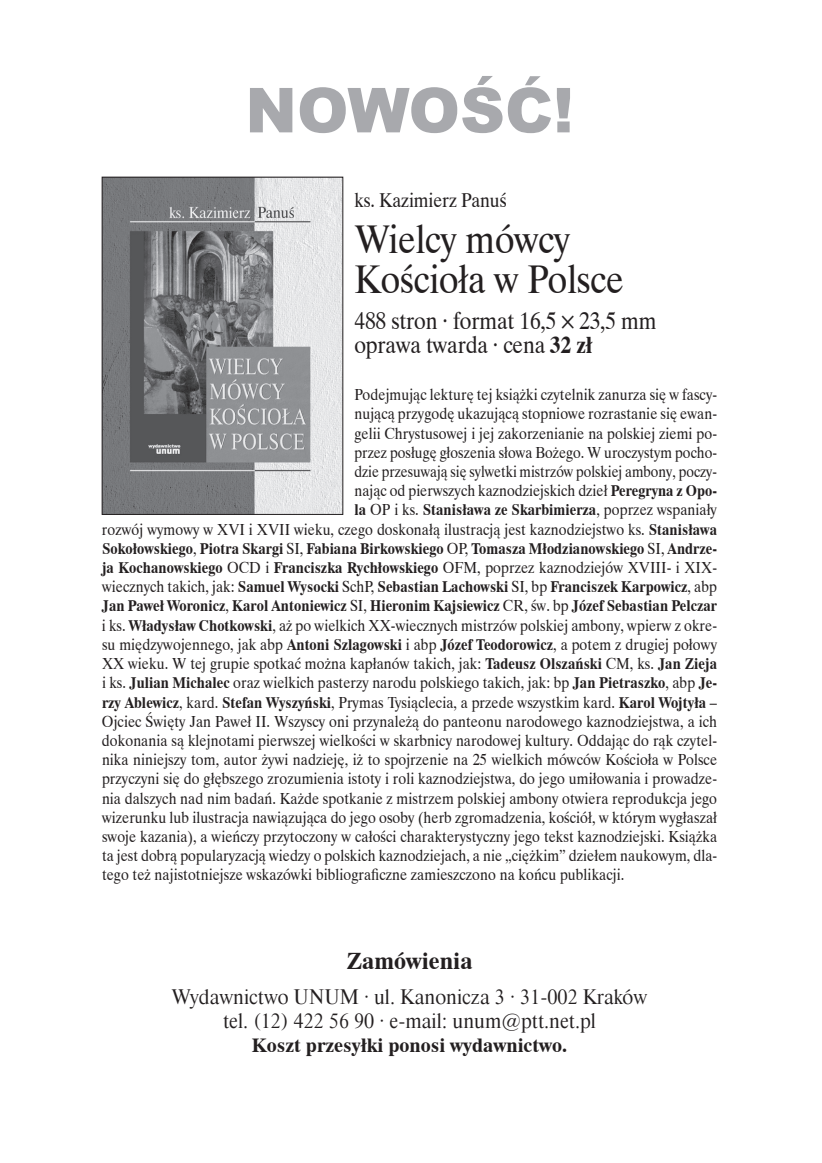
<style>
.page{position:relative;width:822px;height:1163px;background:#fff}
.page>*{position:absolute;margin:0;border:0;box-sizing:border-box;transform-origin:0 0}
.t1{font:900 62px "Arial";color:#a8a9ad}
.t2{font:40px/40px "Dutch 801 BT";letter-spacing:-.005em;color:#231f20;scale:.9 1}
.t3{font:24px/24px "Dutch 801 BT";letter-spacing:-.01em;color:#231f20;scale:.9 1}
.t4{font:700 24px "Dutch 801 BT";color:#231f20}
.t5{font:20px/24px "Dutch 801 Rm Hd PL Roman A";color:#231f20;text-align:center}
.t6{font:700 20px "Dutch 801 BT";color:#231f20}
.t7{font:20px "Dutch 801 BT";letter-spacing:-.005em;color:#231f20;scale:.9 1}
.t8{font:16px "Dutch 801 BT";letter-spacing:.005em;color:#231f20;scale:.9 1}
.t9{font:700 16px "Dutch 801 BT";letter-spacing:.005em;color:#231f20;scale:.9 1}
.t10{font:16px "Dutch 801 BT";letter-spacing:.005em;color:#231f20;scale:.87 1}
.t11{font:16px "Dutch 801 BT";letter-spacing:.005em;color:#231f20;scale:.89 1}
.s1{font-weight:700}
.s2{font-weight:400}
</style>
<div class="page">
<img style="left:104px;top:179px;width:237px;height:333px">
<div style="left:102px;top:177px;width:241px;height:337px;border:1px solid #231f20"></div>
<h1 class="t1" style="left:245px;top:65px;width:330px">NOWOŚĆ!</h1>
<p class="t7" style="left:354px;top:186px;width:171px">ks. Kazimierz Panuś</p>
<h2 class="t2" style="left:354px;top:217px;width:301px">Wielcy mówcy<br>Kościoła w Polsce</h2>
<h3 class="t3" style="left:354px;top:307px;width:337px">488 stron · format 16,5×23,5 mm oprawa twarda · cena <span class="s1">32 zł</span></h3>
<p class="t8" style="left:354px;top:383px;width:404px">Podejmując lekturę tej książki czytelnik zanurza się w fascy-</p>
<p class="t8" style="left:354px;top:402px;width:404px">nującą przygodę ukazującą stopniowe rozrastanie się ewan-</p>
<p class="t8" style="left:354px;top:421px;width:404px">gelii Chrystusowej i jej zakorzenianie na polskiej ziemi po-</p>
<p class="t11" style="left:354px;top:441px;width:409px">przez posługę głoszenia słowa Bożego. W uroczystym pocho-</p>
<p class="t10" style="left:354px;top:460px;width:418px">dzie przesuwają się sylwetki mistrzów polskiej ambony, poczy-</p>
<p class="t8" style="left:354px;top:479px;width:404px">nając od pierwszych kaznodziejskich dzieł <span class="s1">Peregryna z Opo-</span></p>
<p class="t9" style="left:354px;top:498px;width:404px">la <span class="s2">OP i ks.</span> Stanisława ze Skarbimierza<span class="s2">, poprzez wspaniały</span></p>
<p class="t8" style="left:102px;top:517px;width:685px">rozwój wymowy w XVI i XVII wieku, czego doskonałą ilustracją jest kaznodziejstwo ks. <span class="s1">Stanisława</span></p>
<p class="t9" style="left:102px;top:537px;width:685px">Sokołowskiego<span class="s2">,</span> Piotra Skargi <span class="s2">SI,</span> Fabiana Birkowskiego <span class="s2">OP,</span> Tomasza Młodzianowskiego <span class="s2">SI,</span> Andrze-</p>
<p class="t9" style="left:102px;top:556px;width:685px">ja Kochanowskiego <span class="s2">OCD i</span> Franciszka Rychłowskiego <span class="s2">OFM, poprzez kaznodziejów XVIII- i XIX-</span></p>
<p class="t9" style="left:102px;top:575px;width:685px"><span class="s2">wiecznych takich, jak:</span> Samuel Wysocki <span class="s2">SchP,</span> Sebastian Lachowski <span class="s2">SI, bp</span> Franciszek Karpowicz<span class="s2">, abp</span></p>
<p class="t9" style="left:102px;top:594px;width:685px">Jan Paweł Woronicz<span class="s2">,</span> Karol Antoniewicz <span class="s2">SI,</span> Hieronim Kajsiewicz <span class="s2">CR, św. bp</span> Józef Sebastian Pelczar</p>
<p class="t8" style="left:102px;top:613px;width:685px">i ks. <span class="s1">Władysław Chotkowski</span>, aż po wielkich XX-wiecznych mistrzów polskiej ambony, wpierw z okre-</p>
<p class="t8" style="left:102px;top:633px;width:685px">su międzywojennego, jak abp <span class="s1">Antoni Szlagowski</span> i abp <span class="s1">Józef Teodorowicz</span>, a potem z drugiej połowy</p>
<p class="t8" style="left:102px;top:652px;width:685px">XX wieku. W tej grupie spotkać można kapłanów takich, jak: <span class="s1">Tadeusz Olszański</span> CM, ks. <span class="s1">Jan Zieja</span></p>
<p class="t8" style="left:102px;top:671px;width:685px">i ks. <span class="s1">Julian Michalec</span> oraz wielkich pasterzy narodu polskiego takich, jak: bp <span class="s1">Jan Pietraszko</span>, abp <span class="s1">Je-</span></p>
<p class="t8" style="left:102px;top:690px;width:685px"><span class="s1">rzy Ablewicz</span>, kard. <span class="s1">Stefan Wyszyński</span>, Prymas Tysiąclecia, a przede wszystkim kard. <span class="s1">Karol Wojtyła</span> –</p>
<p class="t8" style="left:102px;top:709px;width:685px">Ojciec Święty Jan Paweł II. Wszyscy oni przynależą do panteonu narodowego kaznodziejstwa, a ich</p>
<p class="t8" style="left:102px;top:729px;width:685px">dokonania są klejnotami pierwszej wielkości w skarbnicy narodowej kultury. Oddając do rąk czytel-</p>
<p class="t8" style="left:102px;top:748px;width:685px">nika niniejszy tom, autor żywi nadzieję, iż to spojrzenie na 25 wielkich mówców Kościoła w Polsce</p>
<p class="t8" style="left:102px;top:767px;width:685px">przyczyni się do głębszego zrozumienia istoty i roli kaznodziejstwa, do jego umiłowania i prowadze-</p>
<p class="t8" style="left:102px;top:786px;width:685px">nia dalszych nad nim badań. Każde spotkanie z mistrzem polskiej ambony otwiera reprodukcja jego</p>
<p class="t8" style="left:102px;top:805px;width:685px">wizerunku lub ilustracja nawiązująca do jego osoby (herb zgromadzenia, kościół, w którym wygłaszał</p>
<p class="t8" style="left:102px;top:825px;width:685px">swoje kazania), a wieńczy przytoczony w całości charakterystyczny jego tekst kaznodziejski. Książka</p>
<p class="t8" style="left:102px;top:844px;width:685px">ta jest dobrą popularyzacją wiedzy o polskich kaznodziejach, a nie „ciężkim” dziełem naukowym, dla-</p>
<p class="t8" style="left:102px;top:863px;width:582px">tego też najistotniejsze wskazówki bibliograficzne zamieszczono na końcu publikacji.</p>
<h3 class="t4" style="left:346px;top:943px;width:128px">Zamówienia</h3>
<p class="t5" style="left:172px;top:985px;width:476px">Wydawnictwo UNUM · ul. Kanonicza 3 · 31-002 Kraków tel. (12) 422 56 90 · e-mail: unum@ptt.net.pl</p>
<p class="t6" style="left:252px;top:1031px;width:317px">Koszt przesyłki ponosi wydawnictwo.</p>
</div>
